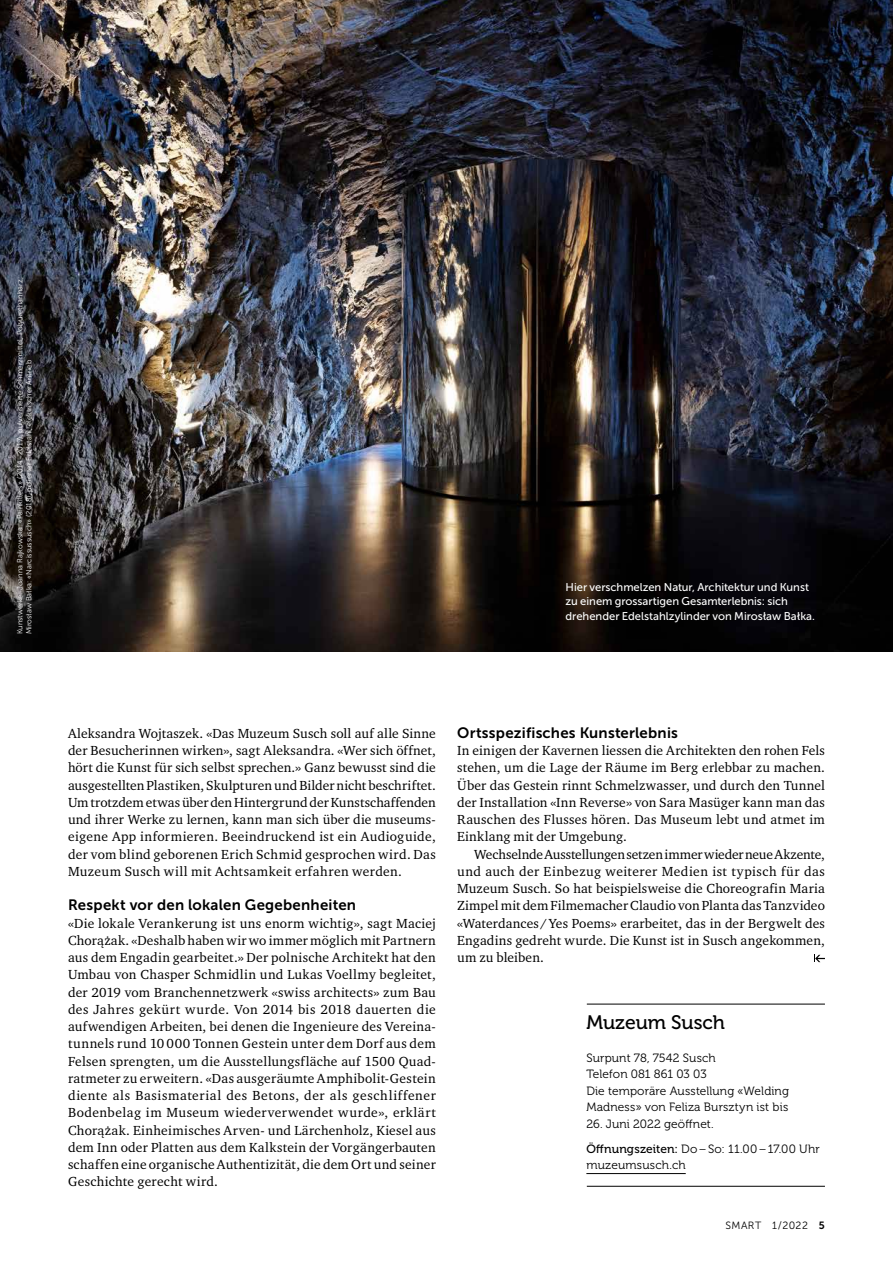
<style>
.page{position:relative;width:893px;height:1263px;background:#fff}
.page>*{position:absolute;margin:0;border:0;box-sizing:border-box;transform-origin:0 0}
.t1{font:19.5px "Museo 500";letter-spacing:-.005em;color:#000}
.t2{font:15px "Museo Sans 700";letter-spacing:.015em;color:#000}
.t3{font:13.5px/17.2px "Charter ITC Std";letter-spacing:.02em;color:#000;text-align:justify}
.t4{font:12px/16.5px "Museo 300";letter-spacing:.01em;color:#000}
.t5{font:11.25px/14.2px "Museo Sans 500";letter-spacing:-.005em;color:#fff}
.t6{font:10.5px "Museo Sans 300";letter-spacing:.04em;color:#000}
.t7{font:7.5px/9px "Museo Sans 300";color:#fff}
.s1{font-family:"Charter"}
.s2{font-family:"Museo 500"}
.s3{font-family:"Museo Sans 700"}
</style>
<div class="page">
<img style="left:0;top:0;width:893px;height:652px">
<svg style="left:814px;top:955px;width:11px;height:7px"></svg>
<hr style="left:587px;top:1004px;width:238px;height:1px;background:#000">
<hr style="left:587px;top:1186px;width:238px;height:1px;background:#000">
<hr style="left:586px;top:1173px;width:100px;height:1px;background:#000">
<p class="t7" style="left:16px;top:634px;width:359px;rotate:-90deg">Kunstwerke: Joanna Rajkowska: «Painkillers» (2014 – 2017), pulverisierte Schmerzmittel, Polyurethanharz;<br>Mirosław Bałka: «Narcissussusch» (2018), polierter Edelstahl, elektrischer Antrieb</p>
<p class="t5" style="left:566px;top:580px;width:251px">Hier verschmelzen Natur, Architektur und Kunst zu einem grossartigen Gesamterlebnis: sich drehender Edelstahlzylinder von Mirosław Bałka.</p>
<p class="t3" style="left:68px;top:724px;width:369px">Aleksandra Wojtaszek. «Das Muzeum Susch soll auf alle Sinne der Besucherinnen wirken», sagt Aleksandra. «Wer sich öffnet, hört die Kunst für sich selbst sprechen.» Ganz bewusst sind die ausgestellten Plastiken, Skulpturen und Bilder nicht beschriftet.<br>Um trotzdem etwas über den Hintergrund der Kunstschaffenden und ihrer Werke zu lernen, kann man sich über die museums&shy;eigene App informieren. Beeindruckend ist ein Audioguide, der vom blind geborenen Erich Schmid gesprochen wird. Das Muzeum Susch will mit Achtsamkeit erfahren werden.</p>
<p class="t2" style="left:68px;top:897px;width:290px">Respekt vor den lokalen Gegebenheiten</p>
<p class="t3" style="left:68px;top:914px;width:369px">«Die lokale Verankerung ist uns enorm wichtig», sagt Maciej <span class="s1">Chorążak</span>. «Deshalb haben wir wo immer möglich mit Partnern aus dem Engadin gearbeitet.» Der polnische Architekt hat den Umbau von Chasper Schmidlin und Lukas Voellmy begleitet, der 2019 vom Branchennetzwerk «swiss architects» zum Bau des Jahres gekürt wurde. Von 2014 bis 2018 dauerten die aufwendigen Arbeiten, bei denen die Ingenieure des Vereina&shy;tunnels rund 10 000 Tonnen Gestein unter dem Dorf aus dem Felsen sprengten, um die Ausstellungsfläche auf 1500 Quad&shy;ratmeter zu erweitern. «Das ausgeräumte Amphibolit-Gestein diente als Basismaterial des Betons, der als geschliffener Bodenbelag im Museum wiederverwendet wurde», erklärt <span class="s1">Chorążak</span>. Einheimisches Arven- und Lärchenholz, Kiesel aus dem Inn oder Platten aus dem Kalkstein der Vorgängerbauten schaffen eine organische Authentizität, die dem Ort und seiner Geschichte gerecht wird.</p>
<p class="t2" style="left:457px;top:724px;width:222px">Ortsspezifisches Kunsterlebnis</p>
<p class="t3" style="left:457px;top:742px;width:369px">In einigen der Kavernen liessen die Architekten den rohen Fels stehen, um die Lage der Räume im Berg erlebbar zu machen.<br>Über das Gestein rinnt Schmelzwasser, und durch den Tunnel der Installation «Inn Reverse» von Sara Masüger kann man das Rauschen des Flusses hören. Das Museum lebt und atmet im Einklang mit der Umgebung.</p>
<p class="t3" style="left:457px;top:845px;width:369px;text-indent:17px">Wechselnde Ausstellungen setzen immer wieder neue Akzente, und auch der Einbezug weiterer Medien ist typisch für das Muzeum Susch. So hat beispielsweise die Choreografin Maria Zimpel mit dem Filmemacher Claudio von Planta das Tanzvideo «Waterdances /Yes Poems» erarbeitet, das in der Bergwelt des Engadins gedreht wurde. Die Kunst ist in Susch angekommen, um zu bleiben.</p>
<h1 class="t1" style="left:586px;top:1011px;width:140px">Muzeum Susch</h1>
<p class="t4" style="left:586px;top:1049px;width:204px">Surpunt 78, 7542 Susch<br>Telefon 081 861 03 03<br>Die temporäre Ausstellung «Welding<br>Madness» von Feliza Bursztyn ist bis</p>
<p class="t4" style="left:586px;top:1111px;width:235px;line-height:25px">26. Juni 2022 geöffnet.<br><span class="s2">Öffnungszeiten:</span> Do–So: 11.00–17.00 Uhr</p>
<p class="t4" style="left:586px;top:1157px;width:101px">muzeumsusch.ch</p>
<p class="t6" style="left:725px;top:1220px;width:101px">SMART 1 / 2022 <span class="s3">5</span></p>
</div>
